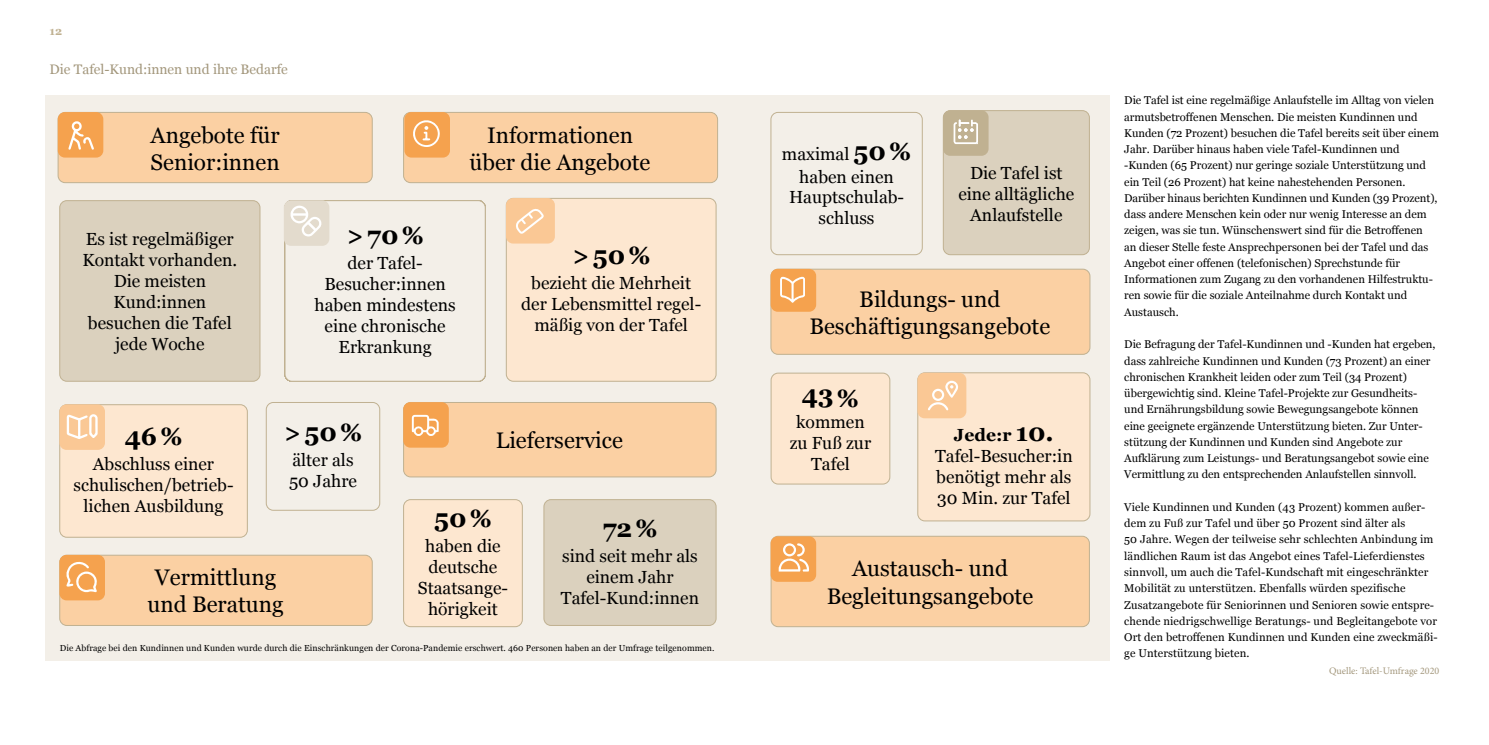
<style>
.page{position:relative;width:1489px;height:745px;background:#fff}
.page>*{position:absolute;margin:0;border:0;box-sizing:border-box;transform-origin:0 0}
.t1{font:700 25px "Georgia";color:#000}
.t2{font:22.5px/27px "Georgia";color:#000;text-align:center}
.t3{font:17.5px/21px "Georgia";color:#000;text-align:center}
.t4{font:13.75px "Georgia";color:#a3977c}
.t5{font:11.25px/16.2px "Georgia";color:#000}
.t6{font:700 11.25px "Georgia";color:#c0b191}
.t7{font:10px "Minion Pro";color:#a3977c}
.t8{font:8.75px "Georgia";letter-spacing:.01em;color:#000}
.s1{font-weight:700;font-size:25px}
.s2{font-weight:700}
</style>
<div class="page">
<div style="left:45px;top:96px;width:1064px;height:564px;background:#f3efe8"></div>
<div style="left:266px;top:402px;width:114px;height:108px;border:1px solid #c0b191;border-radius:7px"></div>
<div style="left:58px;top:112px;width:314px;height:70px;background:#fbd0a3;border-radius:7px"></div>
<div style="left:58px;top:112px;width:314px;height:71px;border:1px solid #c0b191;border-radius:7px"></div>
<div style="left:403px;top:499px;width:119px;height:127px;background:#fde7d0;border-radius:7px"></div>
<div style="left:403px;top:499px;width:119px;height:127px;border:1px solid #c0b191;border-radius:7px"></div>
<div style="left:771px;top:536px;width:318px;height:90px;background:#fbd0a3;border-radius:7px"></div>
<div style="left:770px;top:535px;width:319px;height:91px;border:1px solid #c0b191;border-radius:7px"></div>
<div style="left:60px;top:555px;width:312px;height:70px;background:#fbd0a3;border-radius:7px"></div>
<div style="left:59px;top:554px;width:313px;height:71px;border:1px solid #c0b191;border-radius:7px"></div>
<div style="left:60px;top:404px;width:187px;height:133px;background:#fde7d0;border-radius:7px"></div>
<div style="left:59px;top:404px;width:189px;height:133px;border:1px solid #c0b191;border-radius:7px"></div>
<div style="left:771px;top:269px;width:318px;height:85px;background:#fbd0a3;border-radius:7px"></div>
<div style="left:770px;top:269px;width:320px;height:85px;border:1px solid #c0b191;border-radius:7px"></div>
<div style="left:771px;top:373px;width:118px;height:110px;background:#fde7d0;border-radius:7px"></div>
<div style="left:770px;top:372px;width:120px;height:112px;border:1px solid #c0b191;border-radius:7px"></div>
<div style="left:403px;top:402px;width:313px;height:74px;background:#fbd0a3;border-radius:7px"></div>
<div style="left:403px;top:402px;width:313px;height:75px;border:1px solid #c0b191;border-radius:7px"></div>
<div style="left:770px;top:112px;width:152px;height:143px;border:1px solid #c0b191;border-radius:7px"></div>
<div style="left:917px;top:372px;width:172px;height:148px;background:#fde7d0;border-radius:7px"></div>
<div style="left:917px;top:372px;width:173px;height:149px;border:1px solid #c0b191;border-radius:7px"></div>
<div style="left:506px;top:198px;width:210px;height:183px;background:#fde7d0;border-radius:7px"></div>
<div style="left:506px;top:198px;width:210px;height:183px;border:1px solid #c0b191;border-radius:7px"></div>
<div style="left:544px;top:499px;width:172px;height:126px;background:#dbd1be;border-radius:7px"></div>
<div style="left:543px;top:499px;width:173px;height:126px;border:1px solid #c0b191;border-radius:7px"></div>
<div style="left:285px;top:200px;width:200px;height:181px;border:1px solid #c0b191;border-radius:7px"></div>
<div style="left:284px;top:200px;width:45px;height:46px;background:#e3dbcd;border-radius:7px"></div>
<div style="left:60px;top:200px;width:200px;height:181px;background:#dbd1be;border-radius:7px"></div>
<div style="left:59px;top:200px;width:201px;height:181px;border:1px solid #c0b191;border-radius:7px"></div>
<div style="left:403px;top:112px;width:314px;height:70px;background:#fbd0a3;border-radius:7px"></div>
<div style="left:403px;top:112px;width:315px;height:71px;border:1px solid #c0b191;border-radius:7px"></div>
<div style="left:943px;top:110px;width:146px;height:144px;background:#dbd1be;border-radius:7px"></div>
<div style="left:943px;top:110px;width:146px;height:145px;border:1px solid #c0b191;border-radius:7px"></div>
<svg style="left:290px;top:205px;width:32px;height:31px"></svg>
<div style="left:506px;top:198px;width:49px;height:45px;background:#fac895;border-radius:7px"></div>
<div style="left:917px;top:372px;width:49px;height:46px;background:#fac895;border-radius:7px"></div>
<svg style="left:516px;top:209px;width:27px;height:25px"></svg>
<div style="left:59px;top:404px;width:46px;height:45px;background:#fac895;border-radius:7px"></div>
<div style="left:403px;top:402px;width:46px;height:45px;background:#f5a24e;border-radius:7px"></div>
<div style="left:770px;top:536px;width:46px;height:45px;background:#f5a24e;border-radius:7px"></div>
<div style="left:770px;top:269px;width:46px;height:42px;background:#f5a24e;border-radius:7px"></div>
<div style="left:404px;top:112px;width:46px;height:45px;background:#f5a24e;border-radius:7px"></div>
<div style="left:58px;top:112px;width:45px;height:45px;background:#f5a24e;border-radius:7px"></div>
<div style="left:59px;top:554px;width:46px;height:46px;background:#f5a24e;border-radius:7px"></div>
<svg style="left:67px;top:414px;width:31px;height:25px"></svg>
<svg style="left:412px;top:414px;width:26px;height:21px"></svg>
<svg style="left:928px;top:380px;width:30px;height:30px"></svg>
<div style="left:943px;top:110px;width:45px;height:46px;background:#c0b191;border-radius:7px"></div>
<svg style="left:67px;top:561px;width:30px;height:30px"></svg>
<svg style="left:68px;top:121px;width:26px;height:29px"></svg>
<svg style="left:413px;top:120px;width:27px;height:27px"></svg>
<svg style="left:778px;top:543px;width:31px;height:28px"></svg>
<svg style="left:780px;top:277px;width:25px;height:26px"></svg>
<svg style="left:953px;top:119px;width:24px;height:25px"></svg>
<p class="t6" style="left:50px;top:23px;width:14px">12</p>
<p class="t4" style="left:50px;top:59px;width:240px">Die Tafel-Kund:innen und ihre Bedarfe</p>
<h2 class="t2" style="left:151px;top:120px;width:131px;text-align:left">Angebote für<br>Senior:innen</h2>
<h3 class="t3" style="left:82px;top:227px;width:156px">Es ist regelmäßiger<br>Kontakt vorhanden.<br>Die meisten<br>Kund:innen besuchen die Tafel jede Woche</h3>
<h2 class="t2" style="left:469px;top:120px;width:182px">Informationen über die Angebote</h2>
<h1 class="t1" style="left:346px;top:216px;width:79px">&gt;70%</h1>
<h3 class="t3" style="left:314px;top:251px;width:143px">der Tafel-<br>Besucher:innen haben mindestens eine chronische<br>Erkrankung</h3>
<h1 class="t1" style="left:346px;top:227px;width:79px">&gt; 70%</h1>
<h3 class="t3" style="left:311px;top:283px;width:150px">nen haben mindes-</h3>
<h1 class="t1" style="left:572px;top:236px;width:80px">&gt;50%</h1>
<h3 class="t3" style="left:521px;top:271px;width:181px">bezieht die Mehrheit der Lebensmittel regel&shy;mäßig von der Tafel</h3>
<h1 class="t1" style="left:125px;top:417px;width:59px">46%</h1>
<h3 class="t3" style="left:73px;top:452px;width:162px">Abschluss einer schulischen/betrieb&shy;lichen Ausbildung</h3>
<h1 class="t1" style="left:284px;top:413px;width:80px">&gt;50%</h1>
<h3 class="t3" style="left:289px;top:448px;width:69px;text-align:left">älter als<br>50 Jahre</h3>
<h2 class="t2" style="left:147px;top:562px;width:138px">Vermittlung und Beratung</h2>
<h2 class="t2" style="left:496px;top:426px;width:129px">Lieferservice</h2>
<h1 class="t1" style="left:434px;top:499px;width:59px">50%</h1>
<h3 class="t3" style="left:418px;top:534px;width:90px">haben die deutsche<br>Staatsange&shy;hörigkeit</h3>
<h1 class="t1" style="left:602px;top:509px;width:56px">72%</h1>
<h3 class="t3" style="left:561px;top:544px;width:140px">sind seit mehr als einem Jahr<br>Tafel-Kund:innen</h3>
<p class="t8" style="left:60px;top:641px;width:656px">Die Abfrage bei den Kundinnen und Kunden wurde durch die Einschränkungen der Corona-Pandemie erschwert. 460 Personen haben an der Umfrage teilgenommen.</p>
<h3 class="t3" style="left:782px;top:142px;width:131px;line-height:22.5px">maximal <span class="s1">50% </span>haben einen</h3>
<h3 class="t3" style="left:789px;top:185px;width:117px">Hauptschulab&shy;schluss</h3>
<h3 class="t3" style="left:958px;top:161px;width:117px">Die Tafel ist eine alltägliche<br>Anlaufstelle</h3>
<h2 class="t2" style="left:809px;top:284px;width:242px">Bildungs- und<br>Beschäftigungsangebote</h2>
<h1 class="t1" style="left:802px;top:375px;width:58px">43%</h1>
<h3 class="t3" style="left:789px;top:410px;width:83px">kommen zu Fuß zur<br>Tafel</h3>
<h3 class="t3" style="left:935px;top:423px;width:139px"><span class="s2">Jede:r</span> <span class="s1">10.<br></span>Tafel-Besucher:in benötigt mehr als<br>30 Min. zur Tafel</h3>
<h2 class="t2" style="left:826px;top:554px;width:208px">Austausch- und<br>Begleitungsangebote</h2>
<p class="t5" style="left:1124px;top:92px;width:316px">Die Tafel ist eine regelmäßige Anlaufstelle im Alltag von vielen armutsbetroffenen Menschen. Die meisten Kundinnen und Kunden (72 Prozent) besuchen die Tafel bereits seit über einem Jahr. Darüber hinaus haben viele Tafel-Kundinnen und -Kunden (65 Prozent) nur geringe soziale Unterstützung und ein Teil (26 Prozent) hat keine nahestehenden Personen.<br>Darüber hinaus berichten Kundinnen und Kunden (39 Prozent), dass andere Menschen kein oder nur wenig Interesse an dem zeigen, was sie tun. Wünschenswert sind für die Betroffenen<br>an dieser Stelle feste Ansprechpersonen bei der Tafel und das Angebot einer offenen (telefonischen) Sprechstunde für Informationen zum Zugang zu den vorhandenen Hilfestruktu&shy;ren sowie für die soziale Anteilnahme durch Kontakt und Austausch.</p>
<p class="t5" style="left:1124px;top:335px;width:313px">Die Befragung der Tafel-Kundinnen und -Kunden hat ergeben, dass zahlreiche Kundinnen und Kunden (73 Prozent) an einer chronischen Krankheit leiden oder zum Teil (34 Prozent) übergewichtig sind. Kleine Tafel-Projekte zur Gesundheits&shy;und Ernährungsbildung sowie Bewegungsangebote können eine geeignete ergänzende Unterstützung bieten. Zur Unter&shy;stützung der Kundinnen und Kunden sind Angebote zur Aufklärung zum Leistungs- und Beratungsangebot sowie eine Vermittlung zu den entsprechenden Anlaufstellen sinnvoll.</p>
<p class="t5" style="left:1124px;top:498px;width:315px">Viele Kundinnen und Kunden (43 Prozent) kommen außer&shy;dem zu Fuß zur Tafel und über 50 Prozent sind älter als<br>50 Jahre. Wegen der teilweise sehr schlechten Anbindung im ländlichen Raum ist das Angebot eines Tafel-Lieferdienstes sinnvoll, um auch die Tafel-Kundschaft mit eingeschränkter Mobilität zu unterstützen. Ebenfalls würden spezifische Zusatzangebote für Seniorinnen und Senioren sowie entspre&shy;chende niedrigschwellige Beratungs- und Begleitangebote vor Ort den betroffenen Kundinnen und Kunden eine zweckmäßi&shy;ge Unterstützung bieten.</p>
<p class="t7" style="left:1328px;top:664px;width:112px">Quelle: Tafel-Umfrage 2020</p>
</div>
